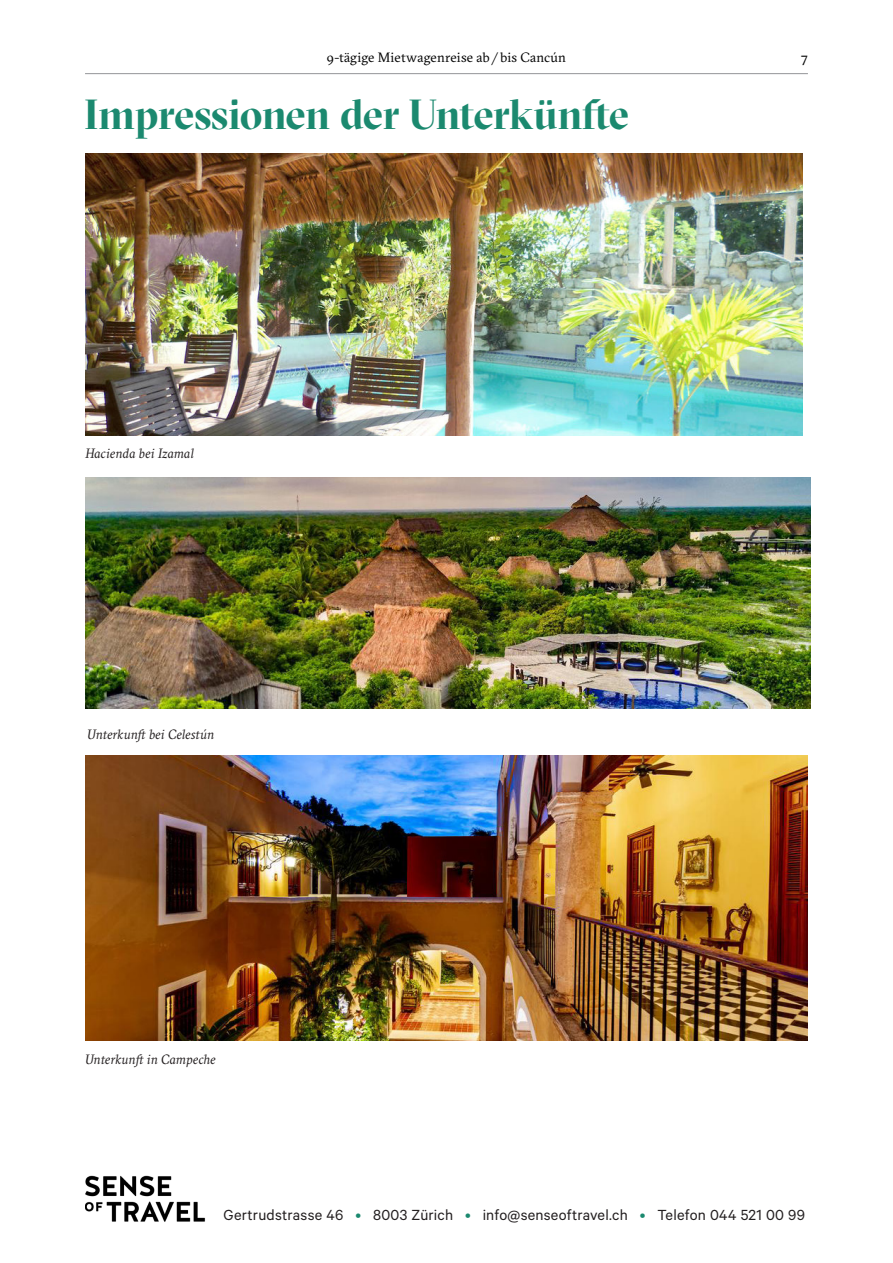
<style>
.page{position:relative;width:893px;height:1263px;background:#fff}
.page>*{position:absolute;margin:0;border:0;box-sizing:border-box;transform-origin:0 0}
.t1{font:700 42px "GT Sectra Display";letter-spacing:-.02em;color:#1b896f}
.t2{font:16.5px "Calibre";letter-spacing:.015em;color:#231f20}
.t3{font:italic 13.5px "GT Sectra";letter-spacing:.005em;color:#231f20}
.t4{font:13.5px "GT Sectra";letter-spacing:.015em;color:#000}
.s1{color:#1b896f}
</style>
<div class="page">
<img style="left:85px;top:1176px;width:121px;height:46px">
<hr style="left:85px;top:73px;width:723px;height:1px;background:#939598">
<img style="left:86px;top:153px;width:716px;height:283px">
<img style="left:85px;top:477px;width:725px;height:232px">
<img style="left:86px;top:755px;width:722px;height:285px">
<p class="t4" style="left:327px;top:50px;width:241px">9-tägige Mietwagenreise ab / bis Cancún</p>
<p class="t4" style="left:801px;top:50px;width:8px">7</p>
<h1 class="t1" style="left:84px;top:90px;width:546px">Impressionen der Unterkünfte</h1>
<p class="t3" style="left:85px;top:445px;width:110px">Hacienda bei Izamal</p>
<p class="t3" style="left:87px;top:727px;width:128px">Unterkunft bei Celestún</p>
<p class="t3" style="left:85px;top:1052px;width:132px">Unterkunft in Campeche</p>
<p class="t2" style="left:224px;top:1206px;width:583px">Gertrudstrasse 46 <span class="s1">•</span> 8003 Zürich <span class="s1">•</span> info@senseoftravel.ch <span class="s1">•</span> Telefon 044 521 00 99</p>
</div>
